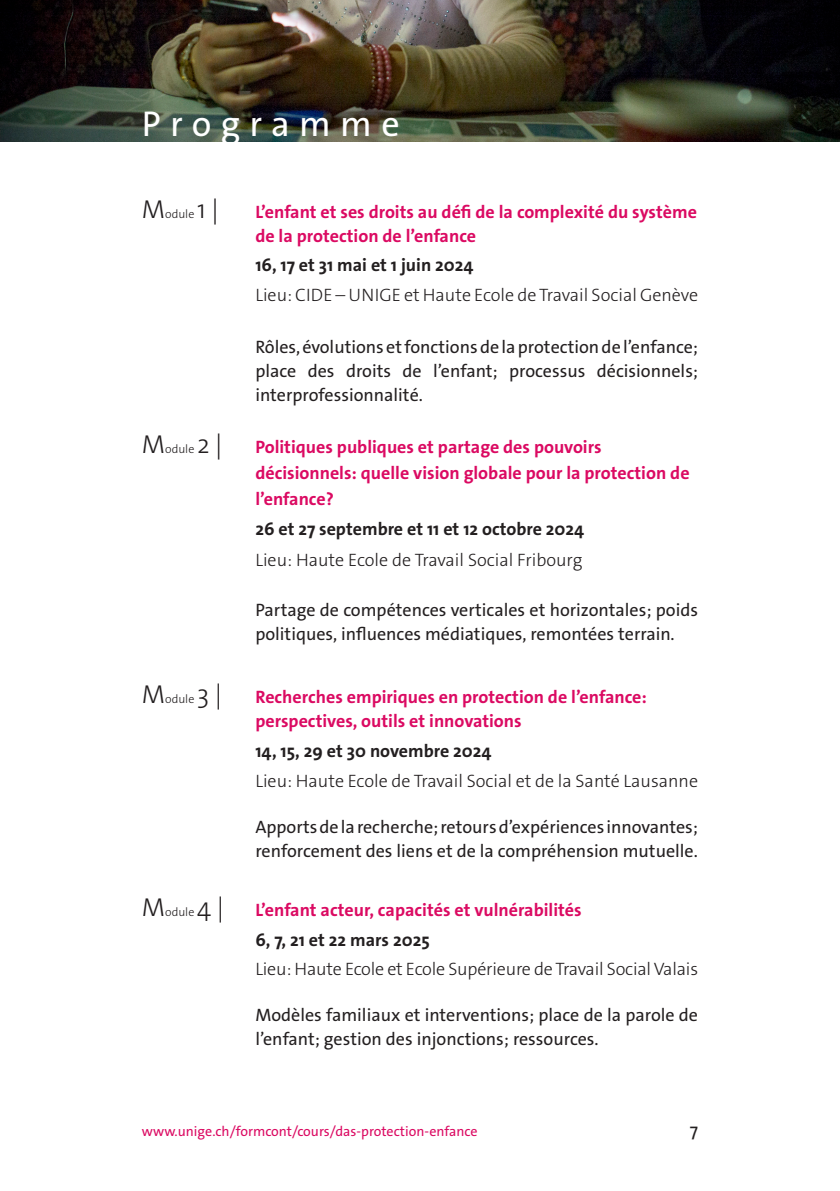
<style>
.page{position:relative;width:840px;height:1191px;background:#fff}
.page>*{position:absolute;margin:0;border:0;box-sizing:border-box;transform-origin:0 0}
.t1{font:36px "The Sans Os F";letter-spacing:.26em;color:#fff}
.texte{font:18px/24px "The Sans Os F";color:#231f20}
.t2{font:700 18px/24px "The Sans Os F";color:#db0a62}
.t3{font:300 18px "The Sans Os F";color:#231f20}
.t4{font:700 18px "The Sans Os F";color:#231f20}
.t5{font:14px "The Sans Os F";color:#db0a62}
.t6{font:300 12px "The Sans Os F";color:#231f20}
.s1{font-size:26px}
.s2{font-weight:300;font-size:26px;color:#231f20}
.s3{font-weight:300;font-size:12px;color:#231f20}
</style>
<div class="page">
<img style="left:0;top:0;width:839px;height:142px">
<p class="t1" style="left:142px;top:100px;width:259px">Programme</p>
<p class="t6" style="left:142px;top:206px;width:78px"><span class="s1">M</span>odule <span class="s1">1 |</span></p>
<p class="t2" style="left:255px;top:200px;width:443px">L’enfant et ses droits au défi de la complexité du système de la protection de l’enfance</p>
<p class="t4" style="left:255px;top:254px;width:219px">16, 17 et 31 mai et 1 juin 2024</p>
<p class="t3" style="left:255px;top:283px;width:444px">Lieu: CIDE – UNIGE et Haute Ecole de Travail Social Genève</p>
<p class="texte" style="left:255px;top:335px;width:444px;text-align:justify">Rôles, évolutions et fonctions de la protection de l’enfance; place des droits de l’enfant; processus décisionnels; interprofessionnalité.</p>
<p class="t6" style="left:142px;top:441px;width:82px"><span class="s1">M</span>odule <span class="s1">2 |</span></p>
<p class="t2" style="left:255px;top:434px;width:435px;line-height:26px">Politiques publiques et partage des pouvoirs décisionnels: quelle vision globale pour la protection de l’enfance?</p>
<p class="t4" style="left:255px;top:517px;width:330px">26 et 27 septembre et 11 et 12 octobre 2024</p>
<p class="t3" style="left:255px;top:548px;width:328px">Lieu: Haute Ecole de Travail Social Fribourg</p>
<p class="texte" style="left:255px;top:598px;width:444px">Partage de compétences verticales et horizontales; poids politiques, influences médiatiques, remontées terrain.</p>
<p class="t6" style="left:142px;top:691px;width:82px"><span class="s1">M</span>odule <span class="s1">3 |</span></p>
<p class="t2" style="left:255px;top:685px;width:393px">Recherches empiriques en protection de l’enfance: perspectives, outils et innovations</p>
<p class="t4" style="left:255px;top:739px;width:237px">14, 15, 29 et 30 novembre 2024</p>
<p class="t3" style="left:255px;top:769px;width:444px">Lieu: Haute Ecole de Travail Social et de la Santé Lausanne</p>
<p class="texte" style="left:255px;top:814px;width:444px">Apports de la recherche; retours d’expériences innovantes; renforcement des liens et de la compréhension mutuelle.</p>
<p class="t2" style="left:142px;top:898px;width:441px"><span class="s2">M</span><span class="s3">odule</span> <span class="s2">4 |</span> L’enfant acteur, capacités et vulnérabilités</p>
<p class="t4" style="left:255px;top:928px;width:176px">6, 7, 21 et 22 mars 2025</p>
<p class="t3" style="left:255px;top:957px;width:444px">Lieu: Haute Ecole et Ecole Supérieure de Travail Social Valais</p>
<p class="texte" style="left:255px;top:1003px;width:444px">Modèles familiaux et interventions; place de la parole de l’enfant; gestion des injonctions; ressources.</p>
<p class="t5" style="left:142px;top:1122px;width:337px">www.unige.ch/formcont/cours/das-protection-enfance</p>
<p class="texte" style="left:689px;top:1118px;width:10px">7</p>
</div>
